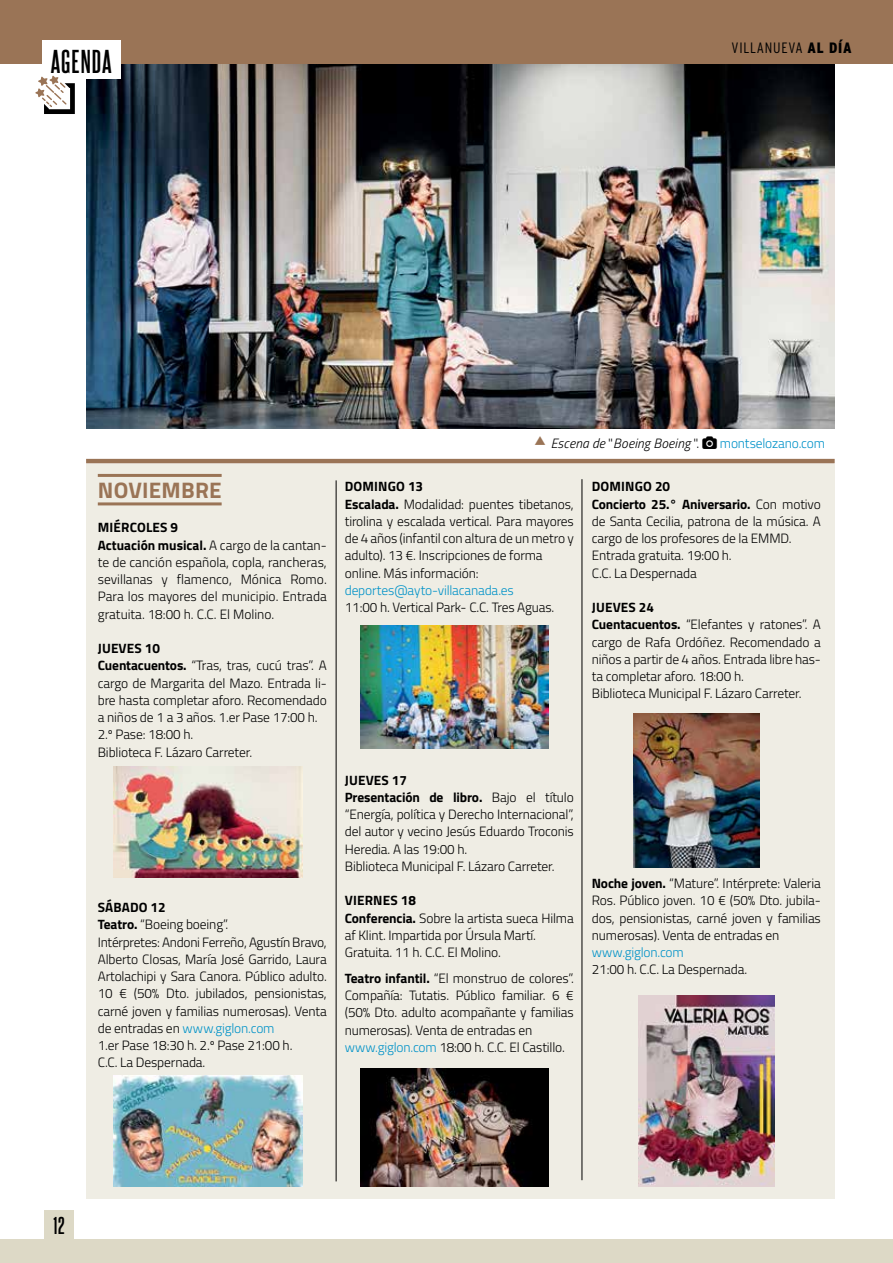
<style>
.page{position:relative;width:893px;height:1263px;background:#fff}
.page>*{position:absolute;margin:0;border:0;box-sizing:border-box;transform-origin:0 0}
.t1{font:700 28.5px "Steelfish Rg";letter-spacing:.04em;color:#000}
.LADILLO{font:700 22.5px "Titillium";letter-spacing:.01em;color:#9a7456}
.t2{font:700 21px "Steelfish Rg";color:#000}
.t3{font:300 condensed 15px "Interstate";letter-spacing:.05em;color:#000}
.TEXTO{font:300 13.5px/17.2px "Titillium";letter-spacing:-.01em;color:#000;text-align:justify}
.TEXTO-2{font:700 13.5px "Titillium";letter-spacing:.01em;color:#000}
.TEXTO-3{font:300 13.5px "Titillium";letter-spacing:-.01em;color:#0092c8}
.PIE_DE_FOTO{font:italic 300 13.5px "Titillium";letter-spacing:.01em;color:#000}
.PIE_DE_FOTO-2{font:300 13.5px "Titillium";letter-spacing:-.015em;color:#0092c8}
.s1{font-weight:900}
.s2{font-weight:700}
.s3{color:#0092c8}
.s4{font-style:normal}
</style>
<div class="page">
<div style="left:0;top:0;width:893px;height:64px;background:#9a7456"></div>
<img style="left:86px;top:64px;width:749px;height:364px">
<div style="left:86px;top:464px;width:749px;height:734px;background:#efede4"></div>
<hr style="left:98px;top:474px;width:124px;height:3px;background:#9a7456">
<hr style="left:98px;top:502px;width:124px;height:3px;background:#9a7456">
<hr style="left:86px;top:459px;width:749px;height:4px;background:#9a7456">
<hr style="left:336px;top:480px;width:1px;height:701px;background:#000">
<hr style="left:582px;top:479px;width:1px;height:701px;background:#000">
<div style="left:42px;top:40px;width:79px;height:39px;background:#fff"></div>
<svg style="left:35px;top:76px;width:40px;height:38px"></svg>
<img style="left:114px;top:767px;width:188px;height:110px">
<img style="left:360px;top:1068px;width:189px;height:118px">
<img style="left:114px;top:1076px;width:188px;height:110px">
<img style="left:360px;top:625px;width:189px;height:123px">
<img style="left:634px;top:713px;width:125px;height:154px">
<img style="left:638px;top:995px;width:136px;height:192px">
<div style="left:44px;top:1209px;width:30px;height:30px;background:#ddd9c6"></div>
<div style="left:0;top:1239px;width:893px;height:24px;background:#ddd9c6"></div>
<p class="t1" style="left:51px;top:41px;width:62px">AGENDA</p>
<p class="t3" style="left:731px;top:40px;width:122px">VILLANUEVA <span class="s1">AL DÍA</span></p>
<p class="LADILLO" style="left:98px;top:473px;width:125px">NOVIEMBRE</p>
<p class="TEXTO-2" style="left:98px;top:517px;width:82px">MIÉRCOLES 9</p>
<p class="TEXTO" style="left:98px;top:536px;width:231px"><span class="s2">Actuación musical.</span> A cargo de la cantan&shy;te de canción española, copla, rancheras, sevillanas y flamenco, Mónica Romo.<br>Para los mayores del municipio. Entrada gratuita. 18:00 h. C.C. El Molino.</p>
<p class="TEXTO-2" style="left:98px;top:638px;width:64px">JUEVES 10</p>
<p class="TEXTO" style="left:98px;top:656px;width:230px"><span class="s2">Cuentacuentos.</span> “Tras, tras, cucú tras”. A cargo de Margarita del Mazo. Entrada li&shy;bre hasta completar aforo. Recomendado a niños de 1 a 3 años. 1.er Pase 17:00 h.</p>
<p class="TEXTO" style="left:98px;top:725px;width:97px">2.º Pase: 18:00 h.</p>
<p class="TEXTO" style="left:98px;top:743px;width:156px">Biblioteca F. Lázaro Carreter.</p>
<p class="TEXTO-2" style="left:98px;top:897px;width:69px">SÁBADO 12</p>
<p class="TEXTO" style="left:98px;top:915px;width:132px"><span class="s2">Teatro.</span> “Boeing boeing”.</p>
<p class="TEXTO" style="left:98px;top:932px;width:231px">Intérpretes: Andoni Ferreño, Agustín Bravo, Alberto Closas, María José Garrido, Laura Artolachipi y Sara Canora. Público adulto.<br>10 € (50% Dto. jubilados, pensionistas, carné joven y familias numerosas). Venta de entradas en <span class="s3">www.giglon.com</span></p>
<p class="TEXTO" style="left:98px;top:1036px;width:196px">1.er Pase 18:30 h. 2.º Pase 21:00 h.</p>
<p class="TEXTO" style="left:98px;top:1053px;width:109px">C.C. La Despernada.</p>
<p class="PIE_DE_FOTO" style="left:551px;top:434px;width:150px">Escena de <span class="s4">"</span>Boeing Boeing <span class="s4">".</span></p>
<p class="PIE_DE_FOTO-2" style="left:720px;top:434px;width:107px">montselozano.com</p>
<p class="TEXTO-2" style="left:345px;top:476px;width:80px">DOMINGO 13</p>
<p class="TEXTO" style="left:345px;top:495px;width:231px"><span class="s2">Escalada.</span> Modalidad: puentes tibetanos, tirolina y escalada vertical. Para mayores de 4 años (infantil con altura de un metro y adulto). 13 €. Inscripciones de forma</p>
<p class="TEXTO" style="left:345px;top:564px;width:135px">online. Más información:</p>
<p class="TEXTO-3" style="left:345px;top:580px;width:171px">deportes@ayto-villacanada.es</p>
<p class="TEXTO" style="left:345px;top:598px;width:211px">11:00 h. Vertical Park- C.C. Tres Aguas.</p>
<p class="TEXTO-2" style="left:592px;top:476px;width:80px">DOMINGO 20</p>
<p class="TEXTO" style="left:592px;top:495px;width:231px"><span class="s2">Concierto 25.° Aniversario.</span> Con motivo de Santa Cecilia, patrona de la música. A cargo de los profesores de la EMMD.</p>
<p class="TEXTO" style="left:592px;top:546px;width:141px">Entrada gratuita. 19:00 h.</p>
<p class="TEXTO" style="left:592px;top:564px;width:106px">C.C. La Despernada</p>
<p class="TEXTO-2" style="left:592px;top:597px;width:64px">JUEVES 24</p>
<p class="TEXTO" style="left:592px;top:615px;width:230px"><span class="s2">Cuentacuentos.</span> “Elefantes y ratones”. A cargo de Rafa Ordóñez. Recomendado a niños a partir de 4 años. Entrada libre has&shy;ta completar aforo. 18:00 h.</p>
<p class="TEXTO" style="left:592px;top:684px;width:211px">Biblioteca Municipal F. Lázaro Carreter.</p>
<p class="TEXTO-2" style="left:345px;top:770px;width:64px">JUEVES 17</p>
<p class="TEXTO" style="left:345px;top:788px;width:231px"><span class="s2">Presentación de libro.</span> Bajo el título “Energía, política y Derecho Internacional”, del autor y vecino Jesús Eduardo Troconis Heredia. A las 19:00 h.</p>
<p class="TEXTO" style="left:345px;top:857px;width:211px">Biblioteca Municipal F. Lázaro Carreter.</p>
<p class="TEXTO-2" style="left:345px;top:890px;width:72px">VIERNES 18</p>
<p class="TEXTO" style="left:345px;top:909px;width:230px"><span class="s2">Conferencia.</span> Sobre la artista sueca Hilma af Klint. Impartida por Úrsula Martí.</p>
<p class="TEXTO" style="left:345px;top:943px;width:158px">Gratuita. 11 h. C.C. El Molino.</p>
<p class="TEXTO" style="left:345px;top:969px;width:231px"><span class="s2">Teatro infantil.</span> “El monstruo de colores”.<br>Compañía: Tutatis. Público familiar. 6 € (50% Dto. adulto acompañante y familias numerosas). Venta de entradas en</p>
<p class="TEXTO" style="left:345px;top:1038px;width:222px"><span class="s3">www.giglon.com</span> 18:00 h. C.C. El Castillo.</p>
<p class="TEXTO" style="left:592px;top:874px;width:231px"><span class="s2">Noche joven.</span> “Mature”. Intérprete: Valeria Ros. Público joven. 10 € (50% Dto. jubila&shy;dos, pensionistas, carné joven y familias numerosas). Venta de entradas en</p>
<p class="TEXTO-3" style="left:592px;top:943px;width:94px">www.giglon.com</p>
<p class="TEXTO" style="left:592px;top:960px;width:157px">21:00 h. C.C. La Despernada.</p>
<h3 class="t2" style="left:53px;top:1210px;width:13px">12</h3>
</div>
